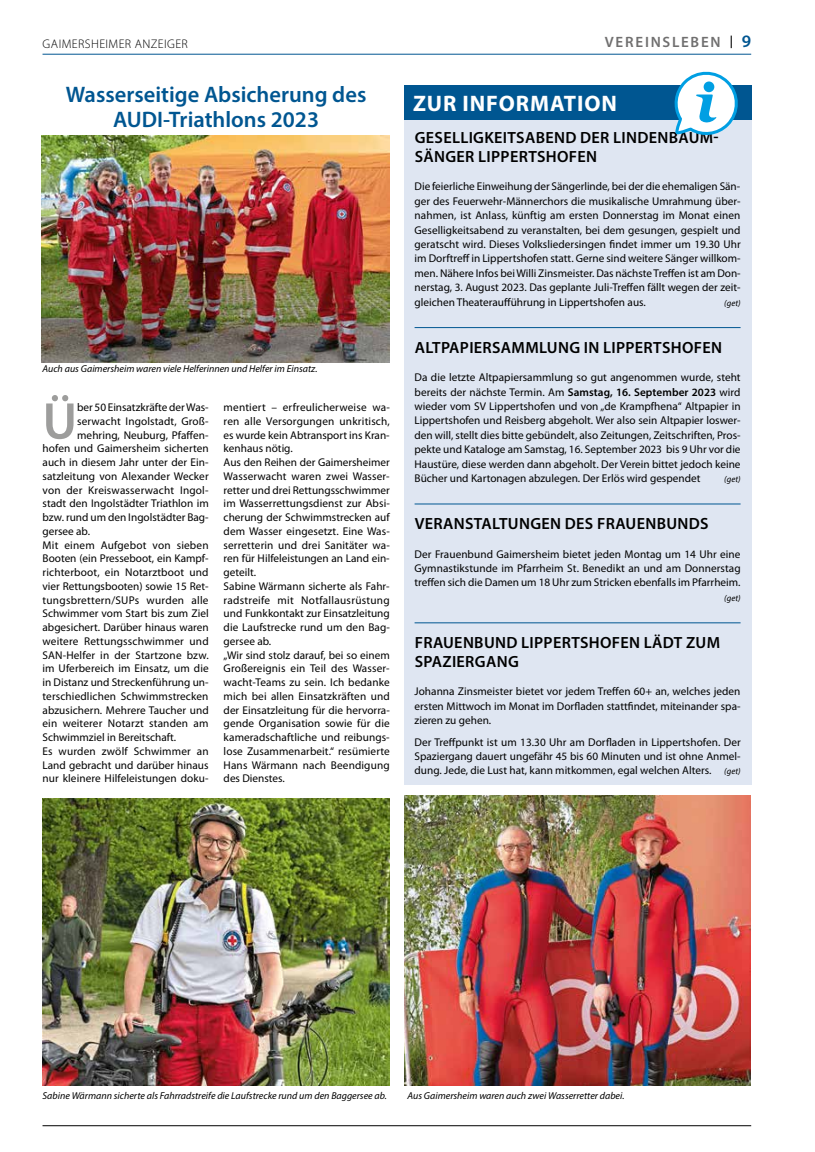
<style>
.page{position:relative;width:815px;height:1152px;background:#fff}
.page>*{position:absolute;margin:0;border:0;box-sizing:border-box;transform-origin:0 0}
.t1{font:600 52px "Myriad Pro";color:#9d9d9c}
.t2{font:600 22.5px/25px "Myriad Pro";color:#005691;text-align:center}
.t3{font:700 22.5px "Myriad Pro";letter-spacing:.04em;color:#fff}
.t4{font:600 16.25px/18.8px "Myriad Pro";letter-spacing:.02em;color:#000}
.t5{font:600 15px "Myriad Pro";letter-spacing:.12em;color:#706f6f}
.t6{font:300 12.5px "Myriad Pro";letter-spacing:.035em;color:#000}
.t7{font:11.25px/13.8px "Myriad Pro";letter-spacing:.005em;color:#000;text-align:justify}
.t8{font:11.25px "Myriad Pro";letter-spacing:.025em;color:#000}
.t9{font:italic 10px "Myriad Pro";color:#000}
.t10{font:italic 8.75px "Myriad Pro";color:#000}
.s1{font-size:17.5px;color:#005691}
.s2{font-weight:600}
.s3{font-style:italic;font-size:8.75px}
</style>
<div class="page">
<hr style="left:43px;top:1125px;width:708px;height:1px;background:#000">
<hr style="left:43px;top:54px;width:708px;height:1px;background:#005691">
<div style="left:404px;top:85px;width:347px;height:35px;background:#005691"></div>
<div style="left:404px;top:120px;width:347px;height:665px;background:#dfe6f2"></div>
<hr style="left:415px;top:327px;width:326px;height:1px;background:#005691">
<hr style="left:415px;top:503px;width:326px;height:1px;background:#005691">
<hr style="left:415px;top:622px;width:326px;height:1px;background:#005691">
<svg style="left:674px;top:71px;width:64px;height:64px"></svg>
<img style="left:405px;top:795px;width:345px;height:290px">
<img style="left:42px;top:135px;width:348px;height:228px">
<img style="left:43px;top:798px;width:347px;height:287px">
<p class="t6" style="left:43px;top:36px;width:147px">GAIMERSHEIMER ANZEIGER</p>
<h3 class="t5" style="left:605px;top:33px;width:148px">VEREINSLEBEN <sup>|</sup> <span class="s1">9</span></h3>
<h2 class="t2" style="left:66px;top:82px;width:302px">Wasserseitige Absicherung des<br>AUDI-Triathlons 2023</h2>
<p class="t9" style="left:43px;top:362px;width:276px">Auch aus Gaimersheim waren viele Helferinnen und Helfer im Einsatz.</p>
<h1 class="t1" style="left:43px;top:388px;width:36px">Ü</h1>
<p class="t7" style="left:77px;top:401px;width:133px">ber 50 Einsatzkräfte der Was-</p>
<p class="t7" style="left:77px;top:414px;width:133px">serwacht Ingolstadt, Groß-</p>
<p class="t7" style="left:77px;top:428px;width:133px">mehring, Neuburg, Pfaffen-</p>
<p class="t7" style="left:43px;top:442px;width:168px">hofen und Gaimersheim sicherten</p>
<p class="t7" style="left:43px;top:456px;width:168px">auch in diesem Jahr unter der Ein-</p>
<p class="t7" style="left:43px;top:469px;width:168px">satzleitung von Alexander Wecker</p>
<p class="t7" style="left:43px;top:483px;width:168px">von der Kreiswasserwacht Ingol-</p>
<p class="t7" style="left:43px;top:497px;width:168px">stadt den Ingolstädter Triathlon im</p>
<p class="t7" style="left:43px;top:510px;width:168px">bzw. rund um den Ingolstädter Bag-</p>
<p class="t7" style="left:43px;top:524px;width:49px">gersee ab.</p>
<p class="t7" style="left:43px;top:538px;width:168px">Mit einem Aufgebot von sieben</p>
<p class="t7" style="left:43px;top:552px;width:168px">Booten (ein Presseboot, ein Kampf-</p>
<p class="t7" style="left:43px;top:565px;width:168px">richterboot, ein Notarztboot und</p>
<p class="t7" style="left:43px;top:579px;width:168px">vier Rettungsbooten) sowie 15 Ret-</p>
<p class="t8" style="left:43px;top:593px;width:168px">tungsbrettern/SUPs wurden alle</p>
<p class="t7" style="left:43px;top:607px;width:168px">Schwimmer vom Start bis zum Ziel</p>
<p class="t7" style="left:43px;top:620px;width:168px">abgesichert. Darüber hinaus waren</p>
<p class="t7" style="left:43px;top:634px;width:168px">weitere Rettungsschwimmer und</p>
<p class="t7" style="left:43px;top:648px;width:168px">SAN-Helfer in der Startzone bzw.</p>
<p class="t7" style="left:43px;top:662px;width:168px">im Uferbereich im Einsatz, um die</p>
<p class="t7" style="left:43px;top:675px;width:168px">in Distanz und Streckenführung un-</p>
<p class="t7" style="left:43px;top:689px;width:168px">terschiedlichen Schwimmstrecken</p>
<p class="t7" style="left:43px;top:703px;width:168px">abzusichern. Mehrere Taucher und</p>
<p class="t7" style="left:43px;top:717px;width:168px">ein weiterer Notarzt standen am</p>
<p class="t7" style="left:43px;top:730px;width:135px">Schwimmziel in Bereitschaft.</p>
<p class="t7" style="left:43px;top:744px;width:168px">Es wurden zwölf Schwimmer an</p>
<p class="t7" style="left:43px;top:758px;width:168px">Land gebracht und darüber hinaus</p>
<p class="t7" style="left:43px;top:772px;width:168px">nur kleinere Hilfeleistungen doku-</p>
<p class="t7" style="left:224px;top:400px;width:168px;text-align:left">mentiert – erfreulicherweise wa&shy;ren alle Versorgungen unkritisch, es wurde kein Abtransport ins Kran&shy;kenhaus nötig.<br>Aus den Reihen der Gaimersheimer<br>Wasserwacht waren zwei Wasser&shy;retter und drei Rettungsschwimmer im Wasserrettungsdienst zur Absi&shy;cherung der Schwimmstrecken auf dem Wasser eingesetzt. Eine Was&shy;serretterin und drei Sanitäter wa&shy;ren für Hilfeleistungen an Land ein&shy;geteilt.<br>Sabine Wärmann sicherte als Fahr&shy;radstreife mit Notfallausrüstung und Funkkontakt zur Einsatzleitung die Laufstrecke rund um den Bag&shy;gersee ab.<br>„Wir sind stolz darauf, bei so einem<br>Großereignis ein Teil des Wasser&shy;wacht-Teams zu sein. Ich bedanke mich bei allen Einsatzkräften und der Einsatzleitung für die hervorra&shy;gende Organisation sowie für die kameradschaftliche und reibungs&shy;lose Zusammenarbeit.“ resümierte<br>Hans Wärmann nach Beendigung des Dienstes.</p>
<h2 class="t3" style="left:413px;top:89px;width:205px">ZUR INFORMATION</h2>
<h3 class="t4" style="left:415px;top:128px;width:305px">GESELLIGKEITSABEND DER LINDENBAUM-<br>SÄNGER LIPPERTSHOFEN</h3>
<p class="t7" style="left:415px;top:180px;width:328px;line-height:14.4px">Die feierliche Einweihung der Sängerlinde, bei der die ehemaligen Sän&shy;ger des Feuerwehr-Männerchors die musikalische Umrahmung über&shy;nahmen, ist Anlass, künftig am ersten Donnerstag im Monat einen Geselligkeitsabend zu veranstalten, bei dem gesungen, gespielt und geratscht wird. Dieses Volksliedersingen findet immer um 19.30 Uhr im Dorftreff in Lippertshofen statt. Gerne sind weitere Sänger willkom&shy;men. Nähere Infos bei Willi Zinsmeister. Das nächste Treffen ist am Don&shy;nerstag, 3. August 2023. Das geplante Juli-Treffen fällt wegen der zeit&shy;gleichen Theateraufführung in Lippertshofen aus.</p>
<p class="t10" style="left:724px;top:297px;width:18px">(get)</p>
<h3 class="t4" style="left:415px;top:337px;width:309px">ALTPAPIERSAMMLUNG IN LIPPERTSHOFEN</h3>
<p class="t7" style="left:415px;top:370px;width:328px;line-height:14.4px">Da die letzte Altpapiersammlung so gut angenommen wurde, steht bereits der nächste Termin. Am <span class="s2">Samstag, 16. September 2023</span> wird wieder vom SV Lippertshofen und von „de Krampfhena“ Altpapier in Lippertshofen und Reisberg abgeholt. Wer also sein Altpapier loswer&shy;den will, stellt dies bitte gebündelt, also Zeitungen, Zeitschriften, Pros&shy;pekte und Kataloge am Samstag, 16. September 2023 bis 9 Uhr vor die Haustüre, diese werden dann abgeholt. Der Verein bittet jedoch keine Bücher und Kartonagen abzulegen. Der Erlös wird gespendet</p>
<p class="t10" style="left:724px;top:473px;width:18px">(get)</p>
<h3 class="t4" style="left:415px;top:514px;width:295px">VERANSTALTUNGEN DES FRAUENBUNDS</h3>
<p class="t7" style="left:415px;top:547px;width:328px;line-height:14.4px">Der Frauenbund Gaimersheim bietet jeden Montag um 14 Uhr eine Gymnastikstunde im Pfarrheim St. Benedikt an und am Donnerstag treffen sich die Damen um 18 Uhr zum Stricken ebenfalls im Pfarrheim.</p>
<p class="t10" style="left:724px;top:592px;width:18px">(get)</p>
<h3 class="t4" style="left:415px;top:632px;width:307px">FRAUENBUND LIPPERTSHOFEN LÄDT ZUM<br>SPAZIERGANG</h3>
<p class="t7" style="left:415px;top:684px;width:327px;line-height:14.4px">Johanna Zinsmeister bietet vor jedem Treffen 60+ an, welches jeden ersten Mittwoch im Monat im Dorfladen stattfindet, miteinander spa&shy;zieren zu gehen.</p>
<p class="t7" style="left:415px;top:735px;width:328px;line-height:14.4px">Der Treffpunkt ist um 13.30 Uhr am Dorfladen in Lippertshofen. Der Spaziergang dauert ungefähr 45 bis 60 Minuten und ist ohne Anmel&shy;dung. Jede, die Lust hat, kann mitkommen, egal welchen Alters. <span class="s3">(get)</span></p>
<p class="t9" style="left:43px;top:1089px;width:346px">Sabine Wärmann sicherte als Fahrradstreife die Laufstrecke rund um den Baggersee ab.</p>
<p class="t9" style="left:407px;top:1089px;width:219px">Aus Gaimersheim waren auch zwei Wasserretter dabei.</p>
</div>
